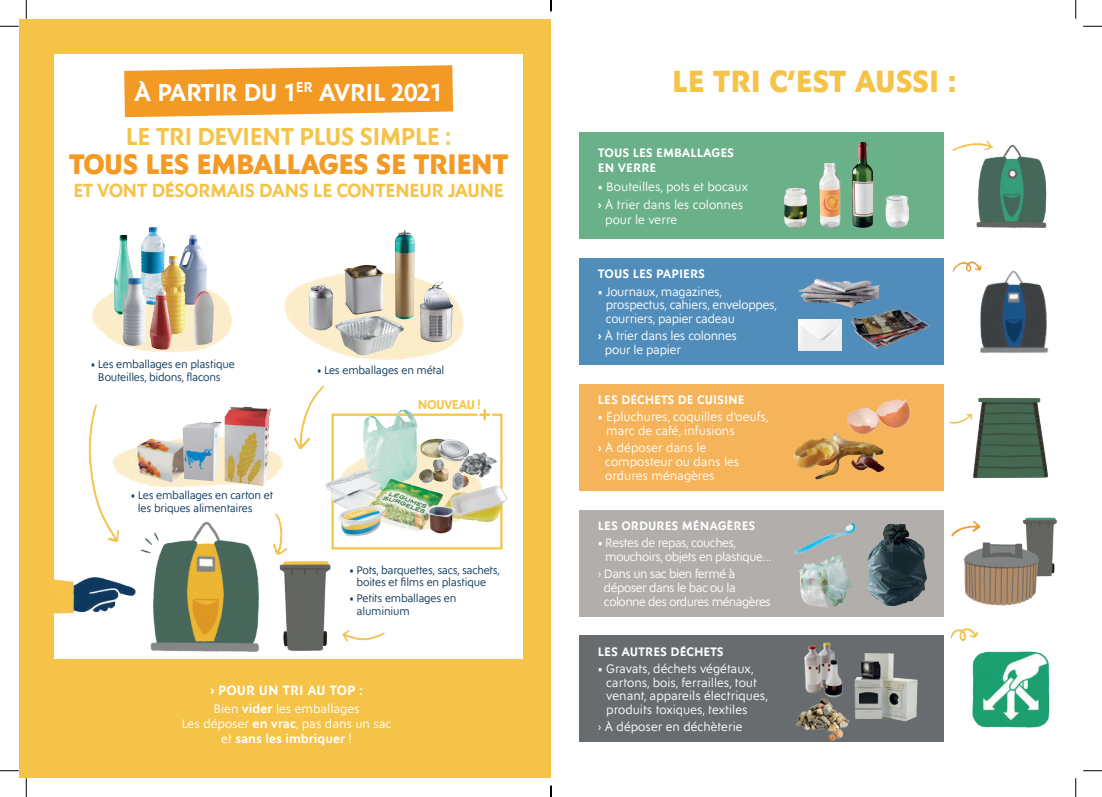
<style>
.page{position:relative;width:1102px;height:797px;background:#fff}
.page>*{position:absolute;margin:0;border:0;box-sizing:border-box;transform-origin:0 0}
.t1{font:800 31.25px "Ysans Std";letter-spacing:-.025em;color:#f6c349}
.t2{font:800 28.75px "Ysans Std";letter-spacing:-.04em;color:#f29a24}
.t3{font:700 25px "Ysans Std";letter-spacing:-.04em;color:#f6c349}
.t4{font:700 25px "Ysans Std";letter-spacing:-.025em;color:#fff}
.t5{font:700 19.38px "Ysans Std";letter-spacing:-.04em;color:#f6c349}
.t6{font:700 13.75px "Ysans Std";color:#fff}
.t7{font:700 12.88px "Ysans Std";letter-spacing:-.05em;color:#f6c349}
.t8{font:12.5px/13.8px "Ysans Std";color:#fff}
.t9{font:12.5px/13.8px "Ysans Std";letter-spacing:-.02em;color:#fff}
.t10{font:700 12.5px/15px "Ysans Std";color:#fff}
.t11{font:12.5px/13.8px "Ysans Std";letter-spacing:-.04em;color:#fff}
.t12{font:12.5px/13.8px "Ysans Std";letter-spacing:-.035em;color:#fff}
.t13{font:11.25px/12.5px "Ysans Std";letter-spacing:-.02em;color:#0d385e}
.s1{font-weight:700}
</style>
<div class="page">
<div style="left:19px;top:19px;width:532px;height:758px;background:#f6c349"></div>
<div style="left:55px;top:55px;width:467px;height:604px;background:#fff"></div>
<img style="left:88px;top:108px;width:420px;height:534px">
<svg style="left:124px;top:65px;width:329px;height:52px;background:#f3a53c"></svg>
<img style="left:48px;top:572px;width:77px;height:42px">
<img style="left:125px;top:505px;width:168px;height:147px">
<img style="left:276px;top:558px;width:57px;height:94px">
<img style="left:113px;top:235px;width:21px;height:38px">
<img style="left:141px;top:227px;width:23px;height:61px">
<img style="left:179px;top:235px;width:28px;height:70px">
<img style="left:161px;top:256px;width:25px;height:78px">
<img style="left:102px;top:273px;width:57px;height:85px">
<img style="left:149px;top:288px;width:23px;height:61px">
<img style="left:193px;top:291px;width:21px;height:54px">
<img style="left:395px;top:230px;width:20px;height:89px">
<img style="left:308px;top:283px;width:25px;height:47px">
<img style="left:420px;top:282px;width:33px;height:60px">
<img style="left:344px;top:265px;width:39px;height:50px">
<img style="left:339px;top:316px;width:37px;height:7px">
<img style="left:420px;top:438px;width:49px;height:23px">
<img style="left:136px;top:438px;width:51px;height:44px">
<img style="left:224px;top:406px;width:47px;height:80px">
<img style="left:183px;top:422px;width:35px;height:58px">
<div style="left:331px;top:413px;width:171px;height:136px;border:2px solid #f6c349"></div>
<svg style="left:476px;top:406px;width:17px;height:17px"></svg>
<img style="left:418px;top:458px;width:31px;height:25px">
<img style="left:457px;top:452px;width:40px;height:26px">
<img style="left:450px;top:472px;width:18px;height:18px">
<img style="left:363px;top:409px;width:37px;height:50px">
<img style="left:360px;top:476px;width:88px;height:63px">
<img style="left:322px;top:465px;width:61px;height:45px">
<svg style="left:484px;top:485px;width:13px;height:3px"></svg>
<img style="left:424px;top:503px;width:32px;height:32px">
<img style="left:337px;top:503px;width:48px;height:34px">
<div style="left:579px;top:132px;width:364px;height:107px;background:#6ab088"></div>
<div style="left:579px;top:258px;width:364px;height:107px;background:#518dba"></div>
<div style="left:579px;top:384px;width:364px;height:107px;background:#f5b35a"></div>
<svg style="left:579px;top:510px;width:364px;height:106px;background:#a5a5a3"></svg>
<div style="left:579px;top:635px;width:364px;height:107px;background:#686c6f"></div>
<img style="left:975px;top:144px;width:71px;height:84px">
<img style="left:975px;top:267px;width:74px;height:87px">
<img style="left:971px;top:397px;width:77px;height:82px">
<img style="left:972px;top:651px;width:78px;height:77px">
<img style="left:819px;top:163px;width:21px;height:65px">
<img style="left:851px;top:142px;width:22px;height:86px">
<img style="left:885px;top:195px;width:24px;height:33px">
<img style="left:799px;top:279px;width:18px;height:15px">
<img style="left:846px;top:297px;width:84px;height:52px">
<img style="left:815px;top:432px;width:18px;height:8px">
<img style="left:844px;top:394px;width:69px;height:44px">
<img style="left:796px;top:702px;width:54px;height:39px">
<img style="left:854px;top:653px;width:63px;height:68px">
<img style="left:790px;top:518px;width:72px;height:42px">
<img style="left:818px;top:555px;width:22px;height:9px">
<img style="left:804px;top:642px;width:39px;height:60px">
<img style="left:875px;top:523px;width:26px;height:22px">
<img style="left:798px;top:319px;width:43px;height:31px">
<img style="left:783px;top:188px;width:24px;height:40px">
<img style="left:1022px;top:517px;width:35px;height:59px">
<img style="left:959px;top:529px;width:84px;height:77px">
<svg style="left:0;top:25px;width:19px;height:2px"></svg>
<svg style="left:1083px;top:25px;width:18px;height:2px"></svg>
<svg style="left:0;top:770px;width:19px;height:1px"></svg>
<svg style="left:1083px;top:770px;width:18px;height:1px"></svg>
<svg style="left:25px;top:0;width:2px;height:19px"></svg>
<svg style="left:25px;top:778px;width:2px;height:19px"></svg>
<svg style="left:1075px;top:0;width:1px;height:19px"></svg>
<svg style="left:1075px;top:778px;width:1px;height:19px"></svg>
<svg style="left:550px;top:785px;width:1px;height:12px"></svg>
<h3 class="t4" style="left:134px;top:81px;width:310px">À PARTIR DU 1<sup>ER</sup> AVRIL 2021</h3>
<h3 class="t3" style="left:126px;top:125px;width:327px">LE TRI DEVIENT PLUS SIMPLE :</h3>
<h2 class="t2" style="left:68px;top:147px;width:442px">TOUS LES EMBALLAGES SE TRIENT</h2>
<h3 class="t5" style="left:73px;top:181px;width:432px">ET VONT DÉSORMAIS DANS LE CONTENEUR JAUNE</h3>
<p class="t13" style="left:98px;top:358px;width:138px;text-indent:-7px">• Les emballages en plastique<br>Bouteilles, bidons, flacons</p>
<p class="t13" style="left:138px;top:489px;width:137px;text-indent:-7px">• Les emballages en carton et les briques alimentaires</p>
<p class="t13" style="left:317px;top:364px;width:129px">• Les emballages en métal</p>
<p class="t7" style="left:418px;top:399px;width:65px">NOUVEAU !</p>
<p class="t13" style="left:356px;top:564px;width:145px;text-indent:-7px">• Pots, barquettes, sacs, sachets, boites et films en plastique</p>
<p class="t13" style="left:356px;top:592px;width:101px;text-indent:-7px">• Petits emballages en aluminium</p>
<p class="t6" style="left:210px;top:683px;width:154px">› POUR UN TRI AU TOP :</p>
<p class="t8" style="left:182px;top:702px;width:211px;line-height:15px;text-align:center">Bien <span class="s1">vider</span> les emballages<br>Les déposer <span class="s1">en vrac</span>, pas dans un sac et <span class="s1">sans les imbriquer</span> !</p>
<h1 class="t1" style="left:671px;top:63px;width:286px">LE TRI C’EST AUSSI :</h1>
<p class="t10" style="left:598px;top:146px;width:138px">TOUS LES EMBALLAGES<br>EN VERRE</p>
<p class="t8" style="left:598px;top:177px;width:152px;line-height:18.5px">• Bouteilles, pots et bocaux <span class="s1">›</span> À trier dans les colonnes</p>
<p class="t8" style="left:605px;top:213px;width:74px">pour le verre</p>
<p class="t10" style="left:598px;top:267px;width:108px">TOUS LES PAPIERS</p>
<p class="t9" style="left:605px;top:285px;width:173px;text-indent:-8px">• Journaux, magazines, prospectus, cahiers, enveloppes, courriers, papier cadeau</p>
<p class="t9" style="left:605px;top:330px;width:134px;text-indent:-7px"><span class="s1">›</span> À trier dans les colonnes pour le papier</p>
<p class="t10" style="left:598px;top:393px;width:148px">LES DÉCHETS DE CUISINE</p>
<p class="t8" style="left:606px;top:411px;width:164px;text-indent:-8px">• Épluchures, coquilles d’oeufs, marc de café, infusions</p>
<p class="t8" style="left:605px;top:442px;width:136px;text-indent:-7px"><span class="s1">›</span> À déposer dans le composteur ou dans les ordures ménagères</p>
<p class="t10" style="left:598px;top:518px;width:159px">LES ORDURES MÉNAGÈRES</p>
<p class="t12" style="left:605px;top:536px;width:168px;text-indent:-7px">• Restes de repas, couches, mouchoirs, objets en plastique...</p>
<p class="t11" style="left:604px;top:567px;width:168px;text-indent:-6px">› Dans un sac bien fermé à déposer dans le bac ou la colonne des ordures ménagères</p>
<p class="t10" style="left:598px;top:644px;width:127px">LES AUTRES DÉCHETS</p>
<p class="t8" style="left:606px;top:662px;width:163px;text-indent:-8px">• Gravats, déchets végétaux, cartons, bois, ferrailles, tout venant, appareils électriques, produits toxiques, textiles</p>
<p class="t8" style="left:598px;top:720px;width:146px">› À déposer en déchèterie</p>
</div>
